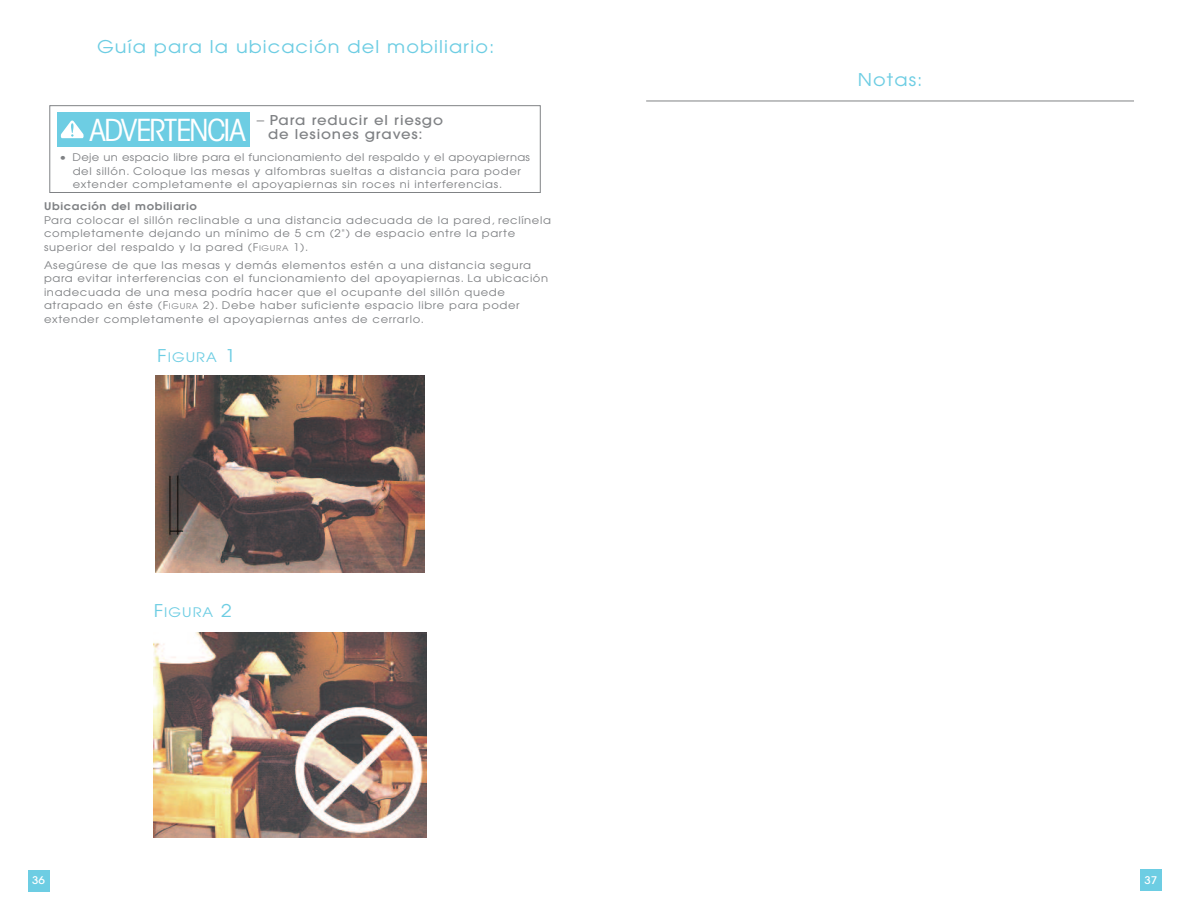
<style>
.page{position:relative;width:1188px;height:918px;background:#fff}
.page>*{position:absolute;margin:0;border:0;box-sizing:border-box;transform-origin:0 0}
.t1{font:30px "ITC Avant Garde MM.325.wt.450.wd";letter-spacing:-.05em;color:#fff;scale:1.1 1}
.t2{font:17.55px "Avant Garde";letter-spacing:.055em;color:#6dcde3;scale:1.1 1}
.t3{font:500 13.5px/13.5px "Avant Garde";letter-spacing:.055em;color:#808285;scale:1.1 1}
.t4{font:13.2px "Avant Garde";letter-spacing:.075em;color:#6dcde3;scale:1.1 1}
.t5{font:10.5px/13.5px "Avant Garde";letter-spacing:.055em;color:#808285;scale:1.1 1}
.t6{font:600 10.5px "Avant Garde";letter-spacing:.055em;color:#808285;scale:1.1 1}
.t7{font:500 10.5px "Avant Garde";color:#fff;scale:1.1 1}
.s1{font-weight:400}
.s2{font-size:7.8px}
.s3{font-size:17.55px}
</style>
<div class="page">
<div style="left:1140px;top:869px;width:22px;height:22px;background:#6dcde3"></div>
<div style="left:28px;top:870px;width:22px;height:21px;background:#6dcde3"></div>
<img style="left:155px;top:376px;width:270px;height:197px">
<img style="left:154px;top:632px;width:273px;height:206px">
<div style="left:49px;top:105px;width:492px;height:88px;border:1px solid #808285"></div>
<div style="left:57px;top:112px;width:192px;height:34px;background:#6dcde3"></div>
<svg style="left:61px;top:121px;width:23px;height:17px"></svg>
<hr style="left:646px;top:101px;width:488px;height:1px;background:#808285">
<h2 class="t2" style="left:97px;top:37px;width:363px">Guía para la ubicación del mobiliario:</h2>
<p class="t3" style="left:268px;top:115px;width:160px;text-indent:-11px"><span class="s1">–</span> Para reducir el riesgo de lesiones graves:</p>
<p class="t5" style="left:73px;top:151px;width:417px;text-indent:-13px">• Deje un espacio libre para el funcionamiento del respaldo y el apoyapiernas del sillón. Coloque las mesas y alfombras sueltas a distancia para poder extender completamente el apoyapiernas sin roces ni interferencias.</p>
<p class="t6" style="left:44px;top:201px;width:141px">Ubicación del mobiliario</p>
<p class="t5" style="left:44px;top:214px;width:462px">Para colocar el sillón reclinable a una distancia adecuada de la pared, reclínela completamente dejando un mínimo de 5 cm (2") de espacio entre la parte superior del respaldo y la pared (F<span class="s2">IGURA</span> 1).</p>
<p class="t5" style="left:44px;top:258px;width:460px">Asegúrese de que las mesas y demás elementos estén a una distancia segura para evitar interferencias con el funcionamiento del apoyapiernas. La ubicación inadecuada de una mesa podría hacer que el ocupante del sillón quede atrapado en éste (F<span class="s2">IGURA</span> 2). Debe haber suficiente espacio libre para poder extender completamente el apoyapiernas antes de cerrarlo.</p>
<h1 class="t1" style="left:89px;top:118px;width:144px">ADVERTENCIA</h1>
<p class="t4" style="left:157px;top:350px;width:73px"><span class="s3">F</span>IGURA <span class="s3">1</span></p>
<p class="t4" style="left:154px;top:604px;width:73px"><span class="s3">F</span>IGURA <span class="s3">2</span></p>
<h2 class="t2" style="left:858px;top:70px;width:60px">Notas:</h2>
<p class="t7" style="left:32px;top:877px;width:13px">36</p>
<p class="t7" style="left:1144px;top:876px;width:13px">37</p>
</div>
